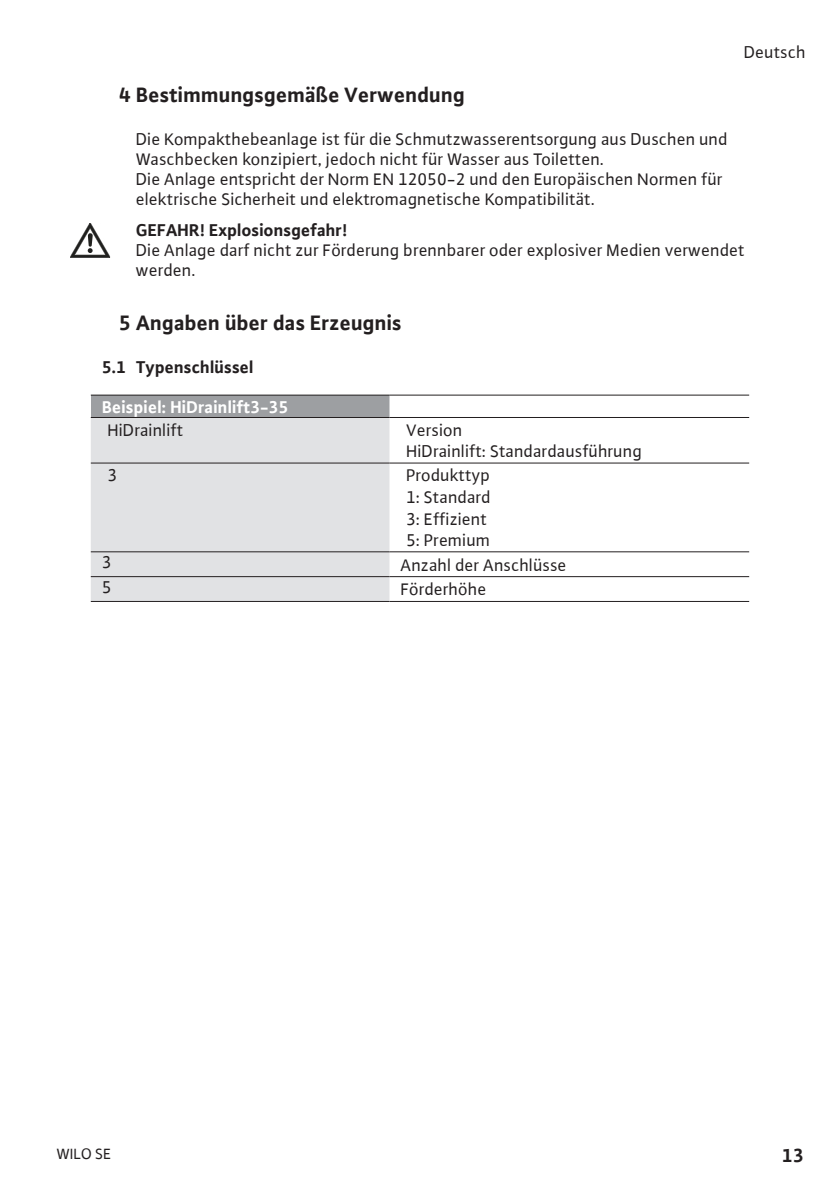
<style>
.page{position:relative;width:840px;height:1191px;background:#fff}
.page>*{position:absolute;margin:0;border:0;box-sizing:border-box;transform-origin:0 0}
.t1{font:700 22px "WILO Plus FM";color:#231f20}
.t2{font:700 20px "WILO Plus FM";color:#231f20}
.Text{font:18px/20px "WILO Plus Global";color:#231f20}
.Text-2{font:700 18px "WILO Plus FM";color:#231f20}
.t3{font:700 18px "WILO Plus FM";color:#fff}
.Headlines{font:700 18px "WILO Plus FM";color:#231f20}
.t4{font:16px "WILO Plus Global";color:#231f20}
</style>
<div class="page">
<div style="left:91px;top:395px;width:298px;height:22px;background:#9d9fa2"></div>
<svg style="left:389px;top:395px;width:359px;height:206px"></svg>
<div style="left:91px;top:418px;width:298px;height:183px;background:#e1e2e4"></div>
<hr style="left:389px;top:394px;width:359px;height:1px;background:#231f20">
<hr style="left:389px;top:417px;width:359px;height:1px;background:#231f20">
<hr style="left:91px;top:462px;width:298px;height:1px;background:#231f20">
<hr style="left:389px;top:462px;width:359px;height:1px;background:#231f20">
<hr style="left:91px;top:551px;width:298px;height:1px;background:#231f20">
<hr style="left:389px;top:551px;width:359px;height:1px;background:#231f20">
<hr style="left:91px;top:576px;width:298px;height:1px;background:#231f20">
<hr style="left:389px;top:576px;width:359px;height:1px;background:#231f20">
<hr style="left:91px;top:601px;width:298px;height:1px;background:#231f20">
<hr style="left:389px;top:601px;width:359px;height:1px;background:#231f20">
<hr style="left:91px;top:394px;width:298px;height:1px;background:#231f20">
<hr style="left:91px;top:417px;width:298px;height:1px;background:#231f20">
<img style="left:71px;top:223px;width:40px;height:34px">
<p class="Text" style="left:743px;top:42px;width:63px">Deutsch</p>
<p class="t1" style="left:119px;top:80px;width:347px">4 Bestimmungsgemäße Verwendung</p>
<p class="Text" style="left:136px;top:129px;width:593px">Die Kompakthebeanlage ist für die Schmutzwasserentsorgung aus Duschen und<br>Waschbecken konzipiert, jedoch nicht für Wasser aus Toiletten.</p>
<p class="Text" style="left:136px;top:169px;width:587px">Die Anlage entspricht der Norm EN 12050-2 und den Europäischen Normen für elektrische Sicherheit und elektromagnetische Kompatibilität.</p>
<p class="Text-2" style="left:136px;top:218px;width:213px">GEFAHR! Explosionsgefahr!</p>
<p class="Text" style="left:136px;top:240px;width:610px">Die Anlage darf nicht zur Förderung brennbarer oder explosiver Medien verwendet werden.</p>
<p class="t1" style="left:119px;top:308px;width:284px">5 Angaben über das Erzeugnis</p>
<p class="Headlines" style="left:102px;top:355px;width:153px">5.1 Typenschlüssel</p>
<p class="t3" style="left:102px;top:395px;width:188px">Beispiel: HiDrainlift3-35</p>
<p class="Text" style="left:108px;top:419px;width:77px">HiDrainlift</p>
<p class="Text" style="left:406px;top:419px;width:58px">Version</p>
<p class="Text" style="left:406px;top:441px;width:237px">HiDrainlift: Standardausführung</p>
<p class="Text" style="left:108px;top:465px;width:11px">3</p>
<p class="Text" style="left:406px;top:465px;width:85px">Produkttyp</p>
<p class="Text" style="left:406px;top:487px;width:86px">1: Standard</p>
<p class="Text" style="left:406px;top:508px;width:82px">3: Effizient</p>
<p class="Text" style="left:406px;top:530px;width:85px">5: Premium</p>
<p class="Text" style="left:102px;top:552px;width:11px">3</p>
<p class="Text" style="left:400px;top:554px;width:167px">Anzahl der Anschlüsse</p>
<p class="Text" style="left:102px;top:577px;width:11px">5</p>
<p class="Text" style="left:400px;top:579px;width:87px">Förderhöhe</p>
<p class="t4" style="left:57px;top:1143px;width:56px">WILO SE</p>
<p class="t2" style="left:781px;top:1141px;width:23px">13</p>
</div>
